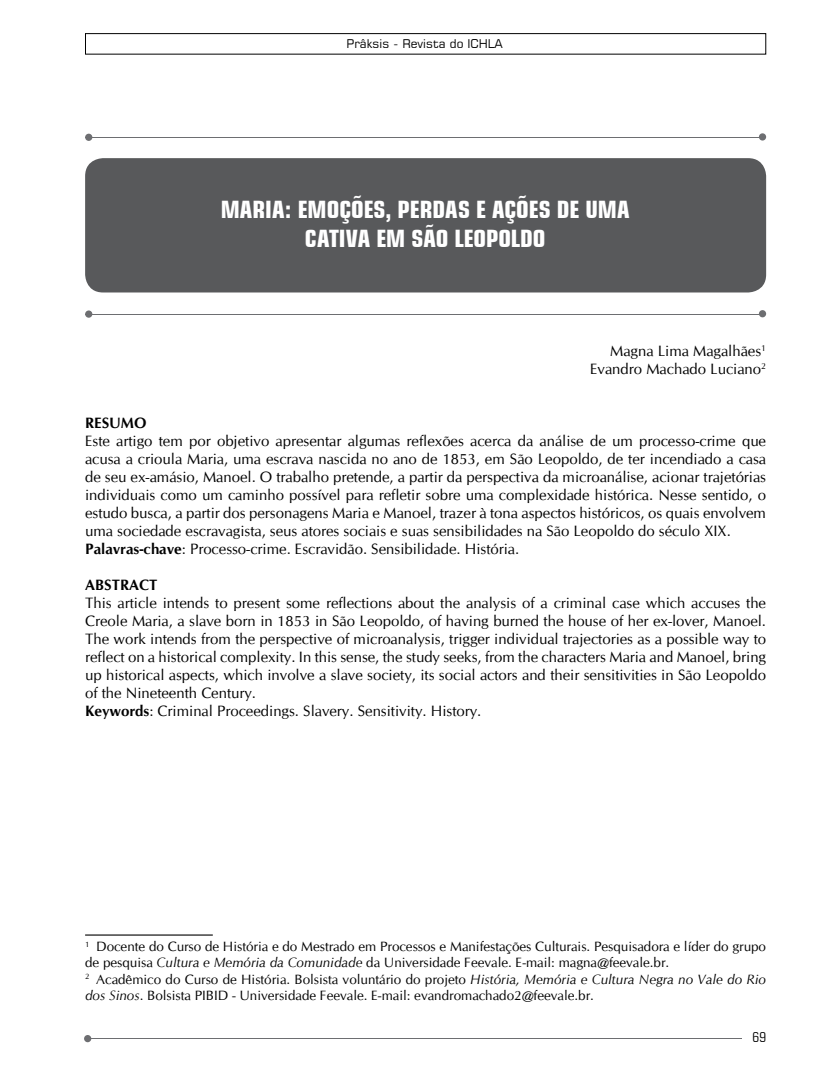
<style>
.page{position:relative;width:830px;height:1085px;background:#fff}
.page>*{position:absolute;margin:0;border:0;box-sizing:border-box;transform-origin:0 0}
.t1{font:700 condensed 24px/28.8px "Square 721 BT";color:#fff;text-align:center}
.t2{font:15px/18px "CG Omega";color:#000}
.t3{font:700 15px "CG Omega";color:#000}
.t4{font:13.5px/16.2px "CG Omega";color:#000}
.t5{font:condensed 13.5px "Square 721 BT";color:#000}
.t6{font:12px "Square 721 BT";color:#000}
.s1{font-weight:700}
.s2{font-style:italic}
</style>
<div class="page">
<div style="left:85px;top:33px;width:680px;height:21px;border:1px solid #000"></div>
<hr style="left:86px;top:1037px;width:655px;height:1px;background:#6d6e71">
<div style="left:84px;top:1034px;width:7px;height:8px;background:#6d6e71;border-radius:50%"></div>
<hr style="left:85px;top:313px;width:679px;height:1px;background:#6d6e71">
<hr style="left:85px;top:137px;width:679px;height:1px;background:#6d6e71">
<div style="left:85px;top:310px;width:7px;height:8px;background:#6d6e71;border-radius:50%"></div>
<div style="left:85px;top:134px;width:7px;height:7px;background:#6d6e71;border-radius:50%"></div>
<div style="left:758px;top:310px;width:7px;height:7px;background:#6d6e71;border-radius:50%"></div>
<div style="left:758px;top:133px;width:7px;height:7px;background:#6d6e71;border-radius:50%"></div>
<div style="left:85px;top:158px;width:680px;height:134px;background:#58595b;border-radius:18px"></div>
<hr style="left:85px;top:934px;width:128px;height:1px;background:#000">
<p class="t6" style="left:346px;top:36px;width:158px">Prâksis - Revista do ICHLA</p>
<h1 class="t1" style="left:221px;top:195px;width:410px">MARIA: EMOÇÕES, PERDAS E AÇÕES DE UMA<br>CATIVA EM SÃO LEOPOLDO</h1>
<p class="t2" style="left:590px;top:342px;width:177px;text-align:right">Magna Lima Magalhães<sup>1<br></sup>Evandro Machado Luciano<sup>2</sup></p>
<p class="t3" style="left:85px;top:413px;width:63px">RESUMO</p>
<p class="t2" style="left:85px;top:432px;width:682px">Este artigo tem por objetivo apresentar algumas reflexões acerca da análise de um processo-crime que acusa a crioula Maria, uma escrava nascida no ano de 1853, em São Leopoldo, de ter incendiado a casa de seu ex-amásio, Manoel. O trabalho pretende, a partir da perspectiva da microanálise, acionar trajetórias individuais como um caminho possível para refletir sobre uma complexidade histórica. Nesse sentido, o estudo busca, a partir dos personagens Maria e Manoel, trazer à tona aspectos históricos, os quais envolvem uma sociedade escravagista, seus atores sociais e suas sensibilidades na São Leopoldo do século XIX.<br><span class="s1">Palavras-chave</span>: Processo-crime. Escravidão. Sensibilidade. História.</p>
<p class="t3" style="left:85px;top:575px;width:74px">ABSTRACT</p>
<p class="t2" style="left:85px;top:594px;width:682px">This article intends to present some reflections about the analysis of a criminal case which accuses the Creole Maria, a slave born in 1853 in São Leopoldo, of having burned the house of her ex-lover, Manoel.<br>The work intends from the perspective of microanalysis, trigger individual trajectories as a possible way to reflect on a historical complexity. In this sense, the study seeks, from the characters Maria and Manoel, bring up historical aspects, which involve a slave society, its social actors and their sensitivities in São Leopoldo of the Nineteenth Century.<br><span class="s1">Keywords</span>: Criminal Proceedings. Slavery. Sensitivity. History.</p>
<p class="t4" style="left:85px;top:938px;width:682px"><sup>1</sup> Docente do Curso de História e do Mestrado em Processos e Manifestações Culturais. Pesquisadora e líder do grupo de pesquisa <span class="s2">Cultura e Memória da Comunidade</span> da Universidade Feevale. E-mail: magna@feevale.br.<br><sup>2</sup> Acadêmico do Curso de História. Bolsista voluntário do projeto <span class="s2">História, Memória e Cultura Negra no Vale do Rio dos Sinos</span>. Bolsista PIBID - Universidade Feevale. E-mail: evandromachado2@feevale.br.</p>
<p class="t5" style="left:752px;top:1028px;width:15px">69</p>
</div>
